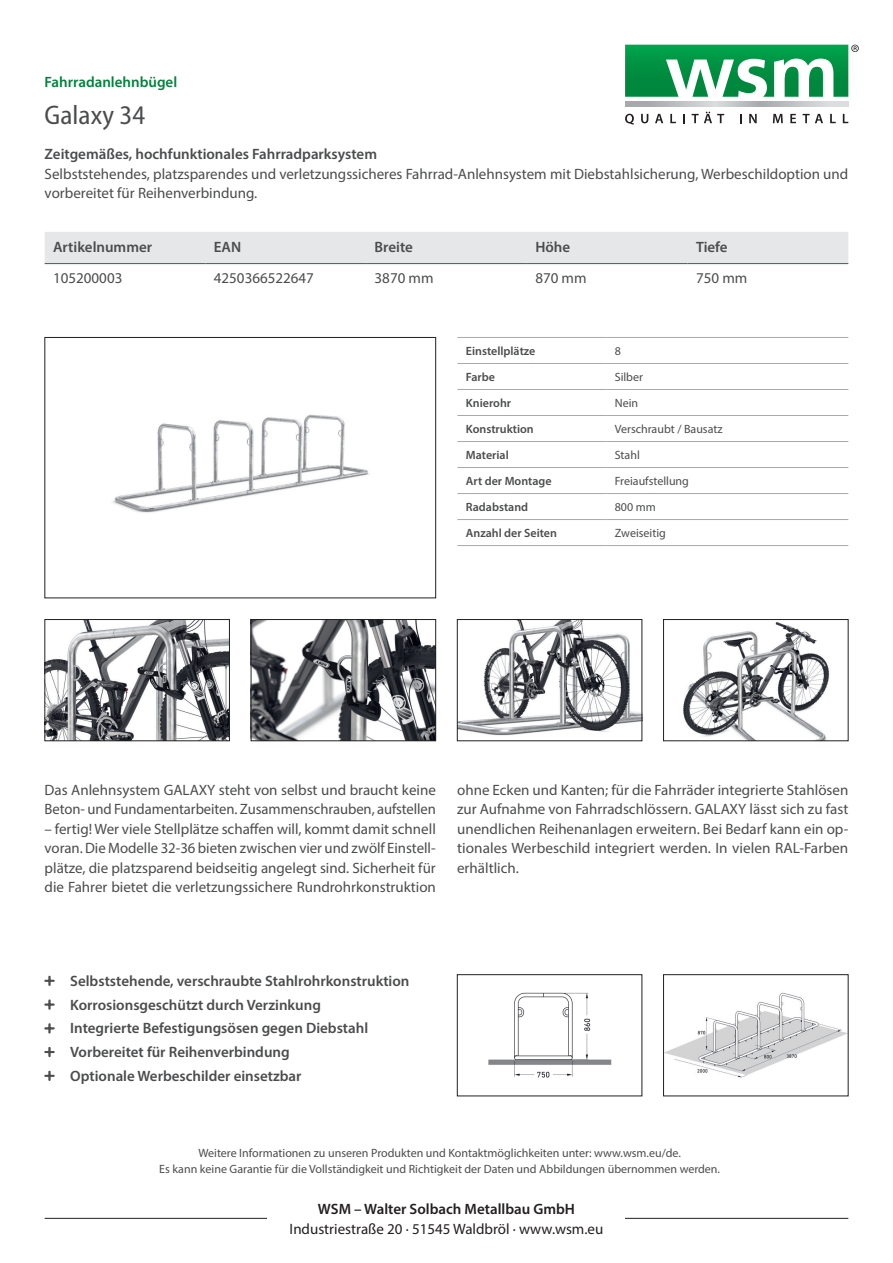
<style>
.page{position:relative;width:893px;height:1263px;background:#fff}
.page>*{position:absolute;margin:0;border:0;box-sizing:border-box;transform-origin:0 0}
.t1{font:semi-condensed 27px "Myriad Pro";color:#4b4c4d}
.t2{font:15px/19.5px "Myriad Pro";color:#4b4c4d}
.t3{font:600 15px/23.7px "Myriad Pro";color:#4b4c4d}
.t4{font:15px "Myriad Pro";color:#231f20}
.t5{font:600 15px "Myriad Pro";color:#231f20}
.t6{font:600 15px "Myriad Pro";color:#00823d}
.t7{font:12px/16.5px "Myriad Pro";color:#4b4c4d;text-align:center}
.t8{font:600 12px "Myriad Pro";color:#4b4c4d}
</style>
<div class="page">
<img style="left:112px;top:414px;width:258px;height:99px">
<div style="left:45px;top:337px;width:391px;height:261px;border:1px solid #231f20"></div>
<img style="left:47px;top:621px;width:181px;height:118px">
<div style="left:45px;top:619px;width:185px;height:122px;border:1px solid #231f20"></div>
<img style="left:253px;top:621px;width:181px;height:118px">
<div style="left:251px;top:619px;width:185px;height:122px;border:1px solid #231f20"></div>
<img style="left:683px;top:622px;width:147px;height:117px">
<div style="left:663px;top:619px;width:185px;height:122px;border:1px solid #231f20"></div>
<img style="left:459px;top:621px;width:181px;height:115px">
<div style="left:457px;top:619px;width:185px;height:122px;border:1px solid #231f20"></div>
<div style="left:45px;top:232px;width:803px;height:31px;background:#e6e7e9"></div>
<hr style="left:45px;top:263px;width:160px;height:1px;background:#00823d">
<hr style="left:205px;top:263px;width:161px;height:1px;background:#00823d">
<hr style="left:366px;top:263px;width:161px;height:1px;background:#00823d">
<hr style="left:527px;top:263px;width:161px;height:1px;background:#00823d">
<hr style="left:688px;top:263px;width:160px;height:1px;background:#00823d">
<hr style="left:457px;top:337px;width:149px;height:1px;background:#a8a9ad">
<hr style="left:606px;top:337px;width:242px;height:1px;background:#a8a9ad">
<hr style="left:457px;top:363px;width:149px;height:1px;background:#a8a9ad">
<hr style="left:606px;top:363px;width:242px;height:1px;background:#a8a9ad">
<hr style="left:457px;top:389px;width:149px;height:1px;background:#a8a9ad">
<hr style="left:606px;top:389px;width:242px;height:1px;background:#a8a9ad">
<hr style="left:457px;top:415px;width:149px;height:1px;background:#a8a9ad">
<hr style="left:606px;top:415px;width:242px;height:1px;background:#a8a9ad">
<hr style="left:457px;top:441px;width:149px;height:1px;background:#a8a9ad">
<hr style="left:606px;top:441px;width:242px;height:1px;background:#a8a9ad">
<hr style="left:457px;top:467px;width:149px;height:1px;background:#a8a9ad">
<hr style="left:606px;top:467px;width:242px;height:1px;background:#a8a9ad">
<hr style="left:457px;top:493px;width:149px;height:1px;background:#a8a9ad">
<hr style="left:606px;top:493px;width:242px;height:1px;background:#a8a9ad">
<hr style="left:457px;top:519px;width:149px;height:1px;background:#a8a9ad">
<hr style="left:606px;top:519px;width:242px;height:1px;background:#a8a9ad">
<hr style="left:457px;top:545px;width:149px;height:1px;background:#a8a9ad">
<hr style="left:606px;top:545px;width:242px;height:1px;background:#a8a9ad">
<img style="left:665px;top:992px;width:181px;height:86px">
<div style="left:663px;top:974px;width:185px;height:122px;border:1px solid #231f20"></div>
<img style="left:488px;top:992px;width:124px;height:86px">
<div style="left:457px;top:974px;width:185px;height:122px;border:1px solid #231f20"></div>
<hr style="left:45px;top:1218px;width:803px;height:1px;background:#231f20">
<svg style="left:625px;top:114px;width:9px;height:11px"></svg>
<svg style="left:641px;top:114px;width:7px;height:9px"></svg>
<svg style="left:655px;top:114px;width:8px;height:9px"></svg>
<svg style="left:670px;top:114px;width:6px;height:9px"></svg>
<svg style="left:683px;top:114px;width:2px;height:9px"></svg>
<svg style="left:692px;top:112px;width:32px;height:11px"></svg>
<svg style="left:749px;top:114px;width:8px;height:9px"></svg>
<svg style="left:773px;top:114px;width:10px;height:9px"></svg>
<svg style="left:790px;top:114px;width:6px;height:9px"></svg>
<svg style="left:803px;top:114px;width:20px;height:9px"></svg>
<svg style="left:830px;top:114px;width:6px;height:9px"></svg>
<svg style="left:843px;top:114px;width:5px;height:9px"></svg>
<hr style="left:625px;top:106px;width:223px;height:1px;background:#636366">
<svg style="left:625px;top:102px;width:223px;height:4px"></svg>
<svg style="left:625px;top:45px;width:234px;height:52px"></svg>
<div style="left:268px;top:1203px;width:357px;height:30px;background:#fff"></div>
<p class="t6" style="left:45px;top:72px;width:134px">Fahrradanlehnbügel</p>
<h1 class="t1" style="left:45px;top:99px;width:102px">Galaxy 34</h1>
<p class="t3" style="left:45px;top:142px;width:334px">Zeitgemäßes, hochfunktionales Fahrradparksystem</p>
<p class="t2" style="left:45px;top:164px;width:805px">Selbststehendes, platzsparendes und verletzungssicheres Fahrrad-Anlehnsystem mit Diebstahlsicherung, Werbeschildoption und vorbereitet für Reihenverbindung.</p>
<p class="t3" style="left:53px;top:234px;width:101px">Artikelnummer</p>
<p class="t3" style="left:214px;top:234px;width:29px">EAN</p>
<p class="t3" style="left:375px;top:234px;width:40px">Breite</p>
<p class="t3" style="left:535px;top:234px;width:36px">Höhe</p>
<p class="t3" style="left:696px;top:234px;width:33px">Tiefe</p>
<p class="t2" style="left:53px;top:268px;width:71px">105200003</p>
<p class="t2" style="left:214px;top:268px;width:102px">4250366522647</p>
<p class="t2" style="left:375px;top:268px;width:60px">3870 mm</p>
<p class="t2" style="left:535px;top:268px;width:53px">870 mm</p>
<p class="t2" style="left:696px;top:268px;width:53px">750 mm</p>
<p class="t8" style="left:466px;top:343px;width:71px">Einstellplätze</p>
<p class="t7" style="left:615px;top:342px;width:8px">8</p>
<p class="t8" style="left:466px;top:369px;width:31px">Farbe</p>
<p class="t7" style="left:615px;top:368px;width:30px">Silber</p>
<p class="t8" style="left:466px;top:395px;width:47px">Knierohr</p>
<p class="t7" style="left:615px;top:394px;width:25px">Nein</p>
<p class="t8" style="left:466px;top:421px;width:69px">Konstruktion</p>
<p class="t7" style="left:615px;top:420px;width:109px">Verschraubt / Bausatz</p>
<p class="t8" style="left:466px;top:447px;width:44px">Material</p>
<p class="t7" style="left:615px;top:446px;width:27px">Stahl</p>
<p class="t8" style="left:466px;top:473px;width:87px">Art der Montage</p>
<p class="t7" style="left:615px;top:472px;width:76px">Freiaufstellung</p>
<p class="t8" style="left:466px;top:499px;width:64px">Radabstand</p>
<p class="t7" style="left:615px;top:498px;width:43px">800 mm</p>
<p class="t8" style="left:466px;top:525px;width:93px">Anzahl der Seiten</p>
<p class="t7" style="left:615px;top:524px;width:53px">Zweiseitig</p>
<p class="t2" style="left:45px;top:780px;width:393px">Das Anlehnsystem GALAXY steht von selbst und braucht keine<br>Beton- und Fundamentarbeiten. Zusammenschrauben, aufstellen</p>
<p class="t2" style="left:45px;top:819px;width:393px;text-align:justify">– fertig! Wer viele Stellplätze schaffen will, kommt damit schnell voran. Die Modelle 32-36 bieten zwischen vier und zwölf Einstell&shy;plätze, die platzsparend beidseitig angelegt sind. Sicherheit für die Fahrer bietet die verletzungssichere Rundrohrkonstruktion</p>
<p class="t2" style="left:457px;top:780px;width:393px;text-align:justify">ohne Ecken und Kanten; für die Fahrräder integrierte Stahlösen zur Aufnahme von Fahrradschlössern. GALAXY lässt sich zu fast unendlichen Reihenanlagen erweitern. Bei Bedarf kann ein op&shy;tionales Werbeschild integriert werden. In vielen RAL-Farben erhältlich.</p>
<p class="t3" style="left:70px;top:968px;width:341px">Selbststehende, verschraubte Stahlrohrkonstruktion Korrosionsgeschützt durch Verzinkung<br>Integrierte Befestigungsösen gegen Diebstahl Vorbereitet für Reihenverbindung<br>Optionale Werbeschilder einsetzbar</p>
<p class="t7" style="left:159px;top:1144px;width:562px">Weitere Informationen zu unseren Produkten und Kontaktmöglichkeiten unter: www.wsm.eu/de.<br>Es kann keine Garantie für die Vollständigkeit und Richtigkeit der Daten und Abbildungen übernommen werden.</p>
<p class="t5" style="left:318px;top:1199px;width:259px">WSM – Walter Solbach Metallbau GmbH</p>
<p class="t4" style="left:290px;top:1219px;width:315px">Industriestraße 20 · 51545 Waldbröl · www.wsm.eu</p>
</div>
